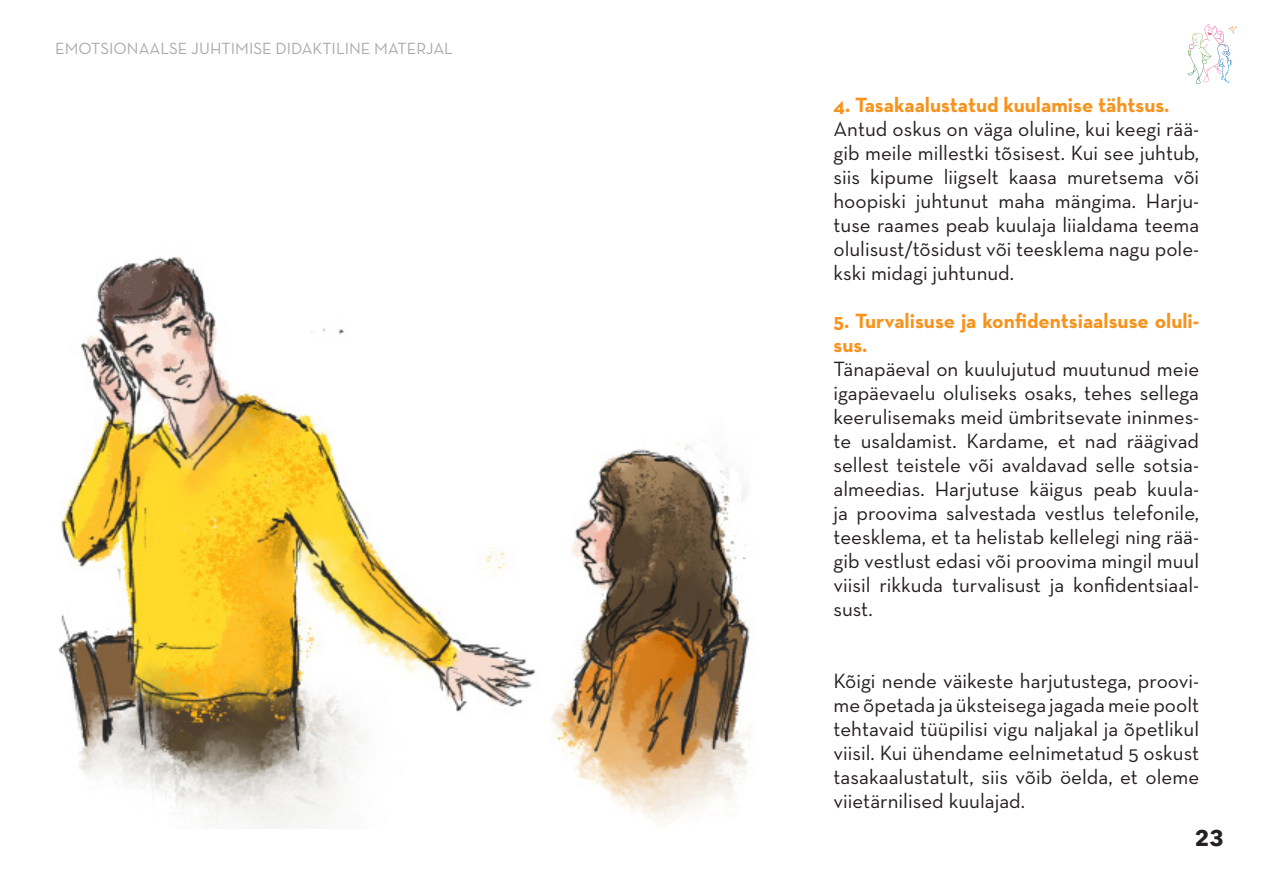
<style>
.page{position:relative;width:1263px;height:893px;background:#fff}
.page>*{position:absolute;margin:0;border:0;box-sizing:border-box;transform-origin:0 0}
.t1{font:700 22.5px "Avenir Next LT Pro";color:#241f21}
.t2{font:21px/24px "Neutra Text";color:#231f20;text-align:justify}
.t3{font:700 21px/24px "Neutra Text";color:#f7931d}
.t4{font:16.5px "Neutra Text";color:#aca9ab}
</style>
<div class="page">
<svg style="left:1187px;top:24px;width:50px;height:60px"></svg>
<img style="left:58px;top:257px;width:692px;height:571px">
<p class="t4" style="left:55px;top:38px;width:399px">EMOTSIONAALSE JUHTIMISE DIDAKTILINE MATERJAL</p>
<p class="t3" style="left:833px;top:92px;width:338px">4. Tasakaalustatud kuulamise tähtsus.</p>
<p class="t2" style="left:833px;top:116px;width:367px">Antud oskus on väga oluline, kui keegi rää&shy;gib meile millestki tõsisest. Kui see juhtub, siis kipume liigselt kaasa muretsema või hoopiski juhtunut maha mängima. Harju&shy;tuse raames peab kuulaja liialdama teema olulisust/tõsidust või teesklema nagu pole&shy;kski midagi juhtunud.</p>
<p class="t3" style="left:833px;top:308px;width:367px">5. Turvalisuse ja konfidentsiaalsuse oluli&shy;sus.</p>
<p class="t2" style="left:833px;top:356px;width:367px">Tänapäeval on kuulujutud muutunud meie igapäevaelu oluliseks osaks, tehes sellega keerulisemaks meid ümbritsevate ininmes&shy;te usaldamist. Kardame, et nad räägivad sellest teistele või avaldavad selle sotsia&shy;almeedias. Harjutuse käigus peab kuula&shy;ja proovima salvestada vestlus telefonile, teesklema, et ta helistab kellelegi ning rää&shy;gib vestlust edasi või proovima mingil muul viisil rikkuda turvalisust ja konfidentsiaal&shy;sust.</p>
<p class="t2" style="left:833px;top:668px;width:367px">Kõigi nende väikeste harjutustega, proovi&shy;me õpetada ja üksteisega jagada meie poolt tehtavaid tüüpilisi vigu naljakal ja õpetlikul viisil. Kui ühendame eelnimetatud 5 oskust tasakaalustatult, siis võib öelda, et oleme viietärnilised kuulajad.</p>
<p class="t1" style="left:1195px;top:824px;width:31px">23</p>
</div>
